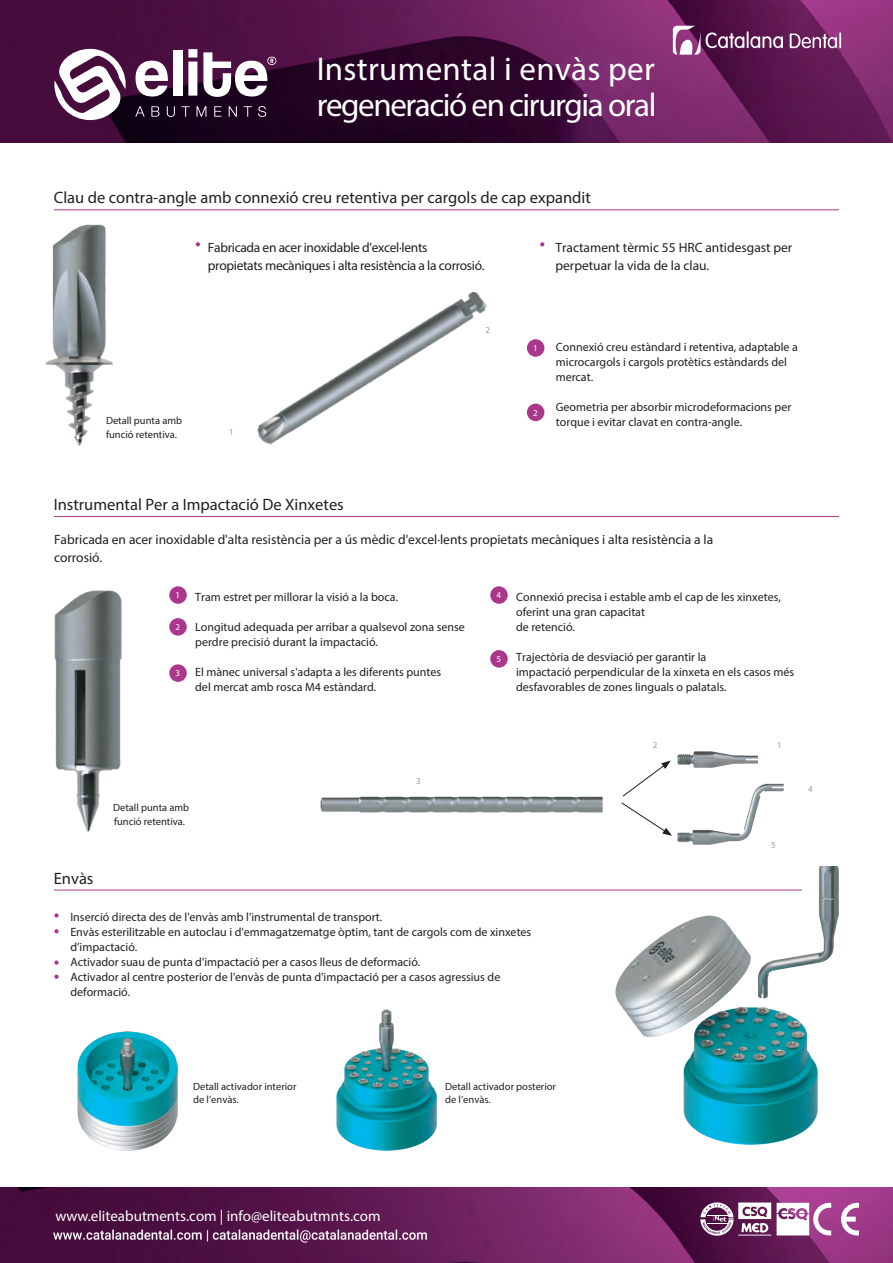
<style>
.page{position:relative;width:893px;height:1263px;background:#fff}
.page>*{position:absolute;margin:0;border:0;box-sizing:border-box;transform-origin:0 0}
.t1{font:700 33px/36px "Helvetica Neue";letter-spacing:-.04em;color:#fff}
.t2{font:700 16.5px "Helvetica Neue";color:#231f20}
.t3{font:700 15px "Helvetica Neue";color:#fff}
.t4{font:13.5px/18px "Helvetica Neue";color:#231f20}
.t5{font:13.5px/18px "Helvetica Neue";letter-spacing:-.025em;color:#231f20}
.t6{font:300 12px/15px "Helvetica Neue";color:#231f20}
.t7{font:300 10.5px/13.5px "Helvetica Neue";color:#231f20}
.t8{font:10.5px/13.5px "Helvetica Neue";color:#231f20}
.t9{font:700 9px "Helvetica Neue";color:#999b9e}
.t10{font:700 9px "Helvetica Neue";color:#fff}
</style>
<div class="page">
<img style="left:257px;top:292px;width:230px;height:153px">
<img style="left:0;top:0;width:893px;height:142px">
<hr style="left:54px;top:516px;width:785px;height:1px;background:#ab378c">
<div style="left:169px;top:586px;width:18px;height:18px;background:#ab378c;border-radius:50%"></div>
<div style="left:490px;top:586px;width:18px;height:18px;background:#ab378c;border-radius:50%"></div>
<div style="left:490px;top:650px;width:18px;height:18px;background:#ab378c;border-radius:50%"></div>
<div style="left:169px;top:618px;width:18px;height:18px;background:#ab378c;border-radius:50%"></div>
<div style="left:169px;top:664px;width:18px;height:18px;background:#ab378c;border-radius:50%"></div>
<img style="left:54px;top:591px;width:68px;height:240px">
<img style="left:678px;top:751px;width:79px;height:16px">
<img style="left:321px;top:796px;width:282px;height:17px">
<img style="left:678px;top:784px;width:106px;height:60px">
<svg style="left:621px;top:760px;width:51px;height:76px"></svg>
<hr style="left:54px;top:209px;width:785px;height:1px;background:#ab378c">
<div style="left:527px;top:339px;width:17px;height:18px;background:#ab378c;border-radius:50%"></div>
<div style="left:527px;top:404px;width:17px;height:17px;background:#ab378c;border-radius:50%"></div>
<img style="left:46px;top:224px;width:67px;height:221px">
<svg style="left:196px;top:242px;width:4px;height:4px"></svg>
<svg style="left:540px;top:242px;width:4px;height:4px"></svg>
<hr style="left:54px;top:890px;width:748px;height:1px;background:#ab378c">
<img style="left:615px;top:866px;width:223px;height:278px">
<img style="left:77px;top:1031px;width:100px;height:119px">
<img style="left:337px;top:1009px;width:99px;height:141px">
<svg style="left:54px;top:913px;width:5px;height:4px"></svg>
<svg style="left:54px;top:929px;width:5px;height:4px"></svg>
<svg style="left:54px;top:960px;width:5px;height:5px"></svg>
<svg style="left:54px;top:974px;width:5px;height:5px"></svg>
<svg style="left:136px;top:61px;width:32px;height:36px"></svg>
<div style="left:173px;top:50px;width:9px;height:46px;background:#fff"></div>
<svg style="left:188px;top:49px;width:9px;height:47px"></svg>
<svg style="left:203px;top:52px;width:73px;height:45px"></svg>
<svg style="left:54px;top:49px;width:72px;height:71px"></svg>
<svg style="left:135px;top:106px;width:10px;height:11px"></svg>
<svg style="left:151px;top:106px;width:8px;height:11px"></svg>
<svg style="left:167px;top:106px;width:8px;height:11px"></svg>
<svg style="left:182px;top:106px;width:8px;height:11px"></svg>
<svg style="left:196px;top:106px;width:10px;height:11px"></svg>
<svg style="left:214px;top:106px;width:7px;height:11px"></svg>
<svg style="left:229px;top:106px;width:8px;height:11px"></svg>
<svg style="left:244px;top:106px;width:8px;height:11px"></svg>
<svg style="left:258px;top:106px;width:8px;height:11px"></svg>
<img style="left:0;top:1187px;width:893px;height:76px">
<svg style="left:840px;top:1202px;width:19px;height:34px"></svg>
<svg style="left:777px;top:1202px;width:54px;height:33px"></svg>
<svg style="left:700px;top:1202px;width:71px;height:34px"></svg>
<img style="left:648px;top:10px;width:222px;height:71px">
<img style="left:21px;top:1205px;width:451px;height:58px">
<h1 class="t1" style="left:317px;top:51px;width:341px">Instrumental i envàs per regeneració en cirurgia oral</h1>
<h2 class="t2" style="left:54px;top:188px;width:538px">Clau de contra-angle amb connexió creu retentiva per cargols de cap expandit</h2>
<p class="t5" style="left:208px;top:238px;width:278px">Fabricada en acer inoxidable d'excel·lents propietats mecàniques i alta resistència a la corrosió.</p>
<p class="t4" style="left:555px;top:238px;width:238px">Tractament tèrmic 55 HRC antidesgast per perpetuar la vida de la clau.</p>
<p class="t8" style="left:106px;top:414px;width:78px">Detall punta amb funció retentiva.</p>
<p class="t9" style="left:229px;top:426px;width:6px">1</p>
<p class="t9" style="left:485px;top:324px;width:6px">2</p>
<p class="t10" style="left:533px;top:343px;width:6px">1</p>
<p class="t10" style="left:533px;top:407px;width:6px">2</p>
<p class="t6" style="left:556px;top:339px;width:244px">Connexió creu estàndard i retentiva, adaptable a microcargols i cargols protètics estàndards del mercat.</p>
<p class="t6" style="left:556px;top:399px;width:237px">Geometria per absorbir microdeformacions per torque i evitar clavat en contra-angle.</p>
<h2 class="t2" style="left:54px;top:494px;width:291px">Instrumental Per a Impactació De Xinxetes</h2>
<p class="t4" style="left:54px;top:530px;width:661px">Fabricada en acer inoxidable d'alta resistència per a ús mèdic d'excel·lents propietats mecàniques i alta resistència a la corrosió.</p>
<p class="t6" style="left:195px;top:589px;width:204px">Tram estret per millorar la visió a la boca.</p>
<p class="t6" style="left:195px;top:619px;width:271px">Longitud adequada per arribar a qualsevol zona sense perdre precisió durant la impactació.</p>
<p class="t6" style="left:195px;top:664px;width:248px">El mànec universal s'adapta a les diferents puntes del mercat amb rosca M4 estàndard.</p>
<p class="t10" style="left:176px;top:590px;width:6px">1</p>
<p class="t10" style="left:496px;top:590px;width:6px">4</p>
<p class="t10" style="left:176px;top:621px;width:6px">2</p>
<p class="t10" style="left:496px;top:653px;width:6px">5</p>
<p class="t10" style="left:176px;top:668px;width:6px">3</p>
<p class="t6" style="left:516px;top:589px;width:266px">Connexió precisa i estable amb el cap de les xinxetes, oferint una gran capacitat<br>de retenció.</p>
<p class="t6" style="left:516px;top:649px;width:280px">Trajectòria de desviació per garantir la<br>impactació perpendicular de la xinxeta en els casos més desfavorables de zones linguals o palatals.</p>
<h2 class="t2" style="left:54px;top:868px;width:41px">Envàs</h2>
<p class="t8" style="left:113px;top:801px;width:78px">Detall punta amb funció retentiva.</p>
<p class="t9" style="left:416px;top:776px;width:6px">3</p>
<p class="t6" style="left:70px;top:909px;width:462px">Inserció directa des de l'envàs amb l'instrumental de transport.<br>Envàs esterilitzable en autoclau i d'emmagatzematge òptim, tant de cargols com de xinxetes d’impactació.<br>Activador suau de punta d'impactació per a casos lleus de deformació.<br>Activador al centre posterior de l'envàs de punta d'impactació per a casos agressius de deformació.</p>
<p class="t9" style="left:653px;top:739px;width:6px">2</p>
<p class="t9" style="left:777px;top:739px;width:6px">1</p>
<p class="t9" style="left:771px;top:839px;width:6px">5</p>
<p class="t9" style="left:808px;top:784px;width:6px">4</p>
<p class="t7" style="left:193px;top:1079px;width:105px">Detall activador interior de l’envàs.</p>
<p class="t7" style="left:445px;top:1079px;width:112px">Detall activador posterior de l’envàs.</p>
<p class="t3" style="left:55px;top:1207px;width:327px">www.eliteabutments.com | info@eliteabutmnts.com</p>
</div>
